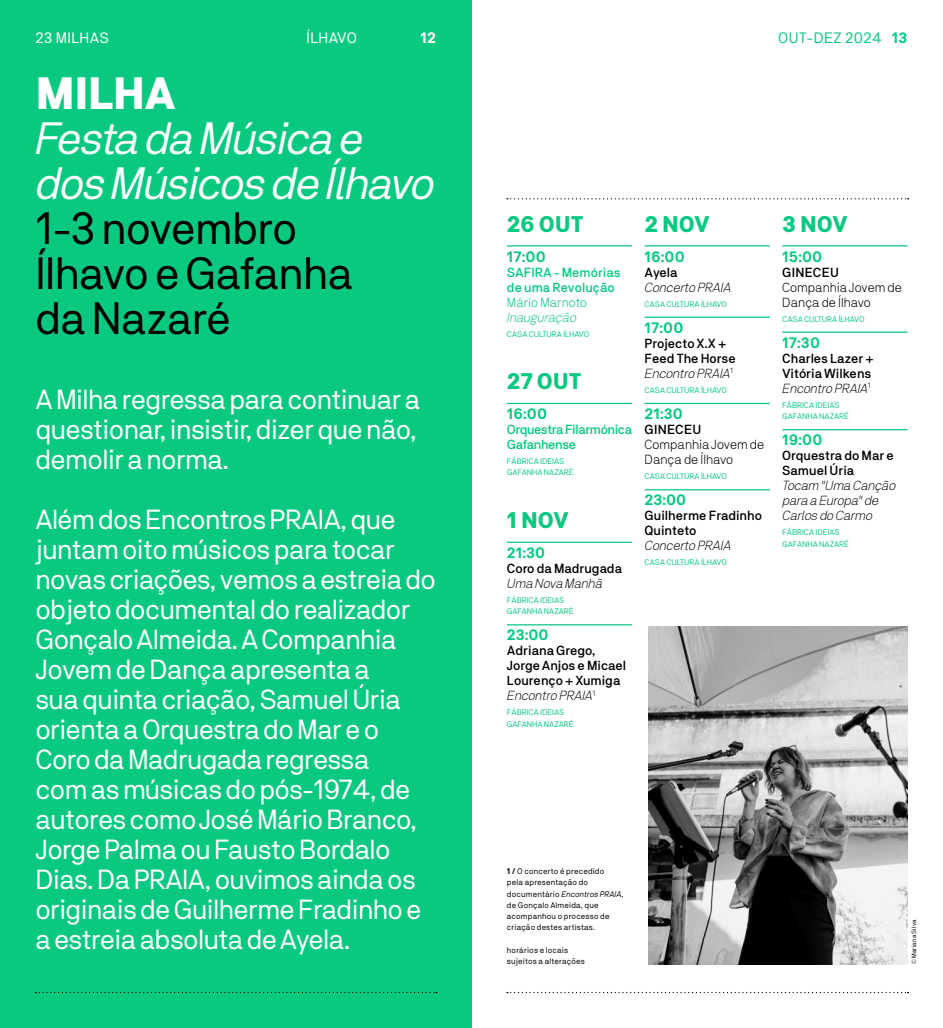
<style>
.page{position:relative;width:943px;height:1028px;background:#fff}
.page>*{position:absolute;margin:0;border:0;box-sizing:border-box;transform-origin:0 0}
.t1{font:45px/45px "NB Akademie Std";letter-spacing:-.015em;color:#000}
.t2{font:italic 45px/45px "NB Akademie Std";letter-spacing:-.02em;color:#fff}
.t3{font:900 45px "NB Akademie Std";letter-spacing:-.015em;color:#fff}
.t4{font:27.5px/30px "NB Akademie Std";letter-spacing:-.02em;color:#fff}
.t5{font:900 22.5px "NB Akademie Std";letter-spacing:-.01em;color:#09c980}
.t6{font:700 15px "NB Akademie Std";color:#09c980}
.t7{font:15px "NB Akademie Std";letter-spacing:.03em;color:#fff}
.t8{font:15px "NB Akademie Std";letter-spacing:.03em;color:#09c980}
.t9{font:700 15px "NB Akademie Std";color:#fff}
.t10{font:500 13.12px/15px "NB Akademie Std";color:#000}
.t11{font:italic 300 13.12px/15px "NB Akademie Std";color:#000}
.t12{font:300 13.12px/15px "NB Akademie Std";color:#000}
.t13{font:500 13.12px/15px "NB Akademie Std";letter-spacing:-.03em;color:#09c980}
.t14{font:500 13.12px/15px "NB Akademie Std";color:#09c980}
.t15{font:500 13.12px "NB Akademie Std";letter-spacing:.02em;color:#000}
.t16{font:300 13.12px "NB Akademie Std";color:#09c980}
.t17{font:italic 300 13.12px "NB Akademie Std";color:#09c980}
.t18{font:8.12px/11.2px "NB Akademie Std";color:#09c980}
.t19{font:8.12px/11.2px "NB Akademie Std";letter-spacing:.02em;color:#000}
.t20{font:6.25px "NB Akademie Std";letter-spacing:.025em;color:#000}
.s1{font-weight:700}
.s2{font-weight:300;font-style:italic}
.s3{font-style:italic}
</style>
<div class="page">
<svg style="left:507px;top:992px;width:401px;height:1px"></svg>
<div style="left:0;top:0;width:471px;height:1028px;background:#09c980"></div>
<svg style="left:35px;top:992px;width:402px;height:1px"></svg>
<svg style="left:507px;top:198px;width:401px;height:1px"></svg>
<hr style="left:507px;top:245px;width:125px;height:1px;background:#09c980">
<hr style="left:507px;top:403px;width:125px;height:1px;background:#09c980">
<hr style="left:507px;top:541px;width:125px;height:2px;background:#09c980">
<hr style="left:507px;top:624px;width:125px;height:1px;background:#09c980">
<hr style="left:644px;top:245px;width:125px;height:1px;background:#09c980">
<hr style="left:644px;top:316px;width:125px;height:2px;background:#09c980">
<hr style="left:644px;top:403px;width:125px;height:1px;background:#09c980">
<hr style="left:644px;top:489px;width:125px;height:1px;background:#09c980">
<hr style="left:782px;top:245px;width:125px;height:1px;background:#09c980">
<hr style="left:782px;top:331px;width:125px;height:2px;background:#09c980">
<hr style="left:782px;top:429px;width:125px;height:1px;background:#09c980">
<img style="left:648px;top:626px;width:259px;height:338px">
<p class="t7" style="left:35px;top:29px;width:75px">23 MILHAS</p>
<p class="t7" style="left:306px;top:29px;width:52px">ÍLHAVO</p>
<p class="t9" style="left:420px;top:29px;width:17px">12</p>
<p class="t8" style="left:778px;top:29px;width:131px">OUT-DEZ 2024 <span class="s1">13</span></p>
<h1 class="t3" style="left:35px;top:68px;width:142px">MILHA</h1>
<h1 class="t2" style="left:35px;top:115px;width:400px">Festa da Música e dos Músicos de Ílhavo</h1>
<h1 class="t1" style="left:35px;top:205px;width:319px">1-3 novembro<br>Ílhavo e Gafanha da Nazaré</h1>
<p class="t5" style="left:507px;top:211px;width:78px">26 OUT</p>
<p class="t6" style="left:507px;top:248px;width:40px">17:00</p>
<p class="t14" style="left:507px;top:264px;width:115px">SAFIRA - Memórias de uma Revolução</p>
<p class="t16" style="left:507px;top:294px;width:82px">Mário Marnoto</p>
<p class="t17" style="left:507px;top:309px;width:71px">Inauguração</p>
<p class="t18" style="left:507px;top:328px;width:84px">CASA CULTURA ÍLHAVO</p>
<p class="t5" style="left:507px;top:368px;width:76px">27 OUT</p>
<p class="t6" style="left:507px;top:405px;width:42px">16:00</p>
<p class="t13" style="left:507px;top:422px;width:127px">Orquestra Filarmónica<br>Gafanhense</p>
<p class="t18" style="left:507px;top:455px;width:68px">FÁBRICA IDEIAS<br>GAFANHA NAZARÉ</p>
<p class="t5" style="left:507px;top:507px;width:63px">1 NOV</p>
<p class="t6" style="left:507px;top:544px;width:40px">21:30</p>
<p class="t10" style="left:507px;top:561px;width:117px">Coro da Madrugada</p>
<p class="t11" style="left:507px;top:575px;width:97px">Uma Nova Manhã</p>
<p class="t18" style="left:507px;top:594px;width:68px">FÁBRICA IDEIAS<br>GAFANHA NAZARÉ</p>
<p class="t6" style="left:507px;top:626px;width:43px">23:00</p>
<p class="t10" style="left:507px;top:643px;width:121px">Adriana Grego,<br>Jorge Anjos e Micael<br>Lourenço + Xumiga<br><span class="s2">Encontro PRAIA</span><sup>1</sup></p>
<p class="t18" style="left:507px;top:707px;width:68px">FÁBRICA IDEIAS<br>GAFANHA NAZARÉ</p>
<p class="t5" style="left:644px;top:211px;width:67px">2 NOV</p>
<p class="t6" style="left:644px;top:248px;width:42px">16:00</p>
<p class="t10" style="left:644px;top:264px;width:35px">Ayela</p>
<p class="t11" style="left:644px;top:279px;width:88px">Concerto PRAIA</p>
<p class="t18" style="left:644px;top:298px;width:84px">CASA CULTURA ÍLHAVO</p>
<p class="t6" style="left:644px;top:319px;width:40px">17:00</p>
<p class="t10" style="left:644px;top:336px;width:93px">Projecto X.X +<br>Feed The Horse<br><span class="s2">Encontro PRAIA</span><sup>1</sup></p>
<p class="t18" style="left:644px;top:384px;width:84px">CASA CULTURA ÍLHAVO</p>
<p class="t6" style="left:644px;top:405px;width:40px">21:30</p>
<p class="t15" style="left:644px;top:422px;width:58px">GINECEU</p>
<p class="t12" style="left:644px;top:437px;width:121px">Companhia Jovem de<br>Dança de Ílhavo</p>
<p class="t18" style="left:644px;top:470px;width:84px">CASA CULTURA ÍLHAVO</p>
<p class="t6" style="left:644px;top:491px;width:43px">23:00</p>
<p class="t10" style="left:644px;top:508px;width:119px">Guilherme Fradinho<br>Quinteto</p>
<p class="t11" style="left:644px;top:538px;width:88px">Concerto PRAIA</p>
<p class="t18" style="left:644px;top:557px;width:84px">CASA CULTURA ÍLHAVO</p>
<p class="t5" style="left:782px;top:211px;width:67px">3 NOV</p>
<p class="t6" style="left:782px;top:248px;width:41px">15:00</p>
<p class="t15" style="left:782px;top:264px;width:58px">GINECEU</p>
<p class="t12" style="left:782px;top:279px;width:121px">Companhia Jovem de<br>Dança de Ílhavo</p>
<p class="t18" style="left:782px;top:313px;width:84px">CASA CULTURA ÍLHAVO</p>
<p class="t6" style="left:782px;top:334px;width:39px">17:30</p>
<p class="t10" style="left:782px;top:351px;width:93px">Charles Lazer +<br>Vitória Wilkens<br><span class="s2">Encontro PRAIA</span><sup>1</sup></p>
<p class="t18" style="left:782px;top:399px;width:68px">FÁBRICA IDEIAS<br>GAFANHA NAZARÉ</p>
<p class="t6" style="left:782px;top:431px;width:42px">19:00</p>
<p class="t10" style="left:782px;top:448px;width:113px">Orquestra do Mar e<br>Samuel Úria</p>
<p class="t11" style="left:782px;top:478px;width:115px">Tocam "Uma Canção para a Europa" de<br>Carlos do Carmo</p>
<p class="t18" style="left:782px;top:527px;width:68px">FÁBRICA IDEIAS<br>GAFANHA NAZARÉ</p>
<p class="t4" style="left:35px;top:384px;width:386px">A Milha regressa para continuar a questionar, insistir, dizer que não, demolir a norma.</p>
<p class="t4" style="left:35px;top:504px;width:402px">Além dos Encontros PRAIA, que juntam oito músicos para tocar novas criações, vemos a estreia do objeto documental do realizador<br>Gonçalo Almeida. A Companhia<br>Jovem de Dança apresenta a<br>sua quinta criação, Samuel Úria orienta a Orquestra do Mar e o<br>Coro da Madrugada regressa<br>com as músicas do pós-1974, de autores como José Mário Branco,<br>Jorge Palma ou Fausto Bordalo<br>Dias. Da PRAIA, ouvimos ainda os originais de Guilherme Fradinho e a estreia absoluta de Ayela.</p>
<p class="t19" style="left:507px;top:865px;width:118px"><span class="s1">1 /</span> O concerto é precedido<br>pela apresentação do documentário <span class="s3">Encontros PRAIA</span>, de Gonçalo Almeida, que acompanhou o processo de criação destes artistas.</p>
<p class="t19" style="left:507px;top:944px;width:79px">horários e locais sujeitos a alterações</p>
<p class="t20" style="left:910px;top:964px;width:46px;rotate:-90deg">© Mariana Silva</p>
</div>
